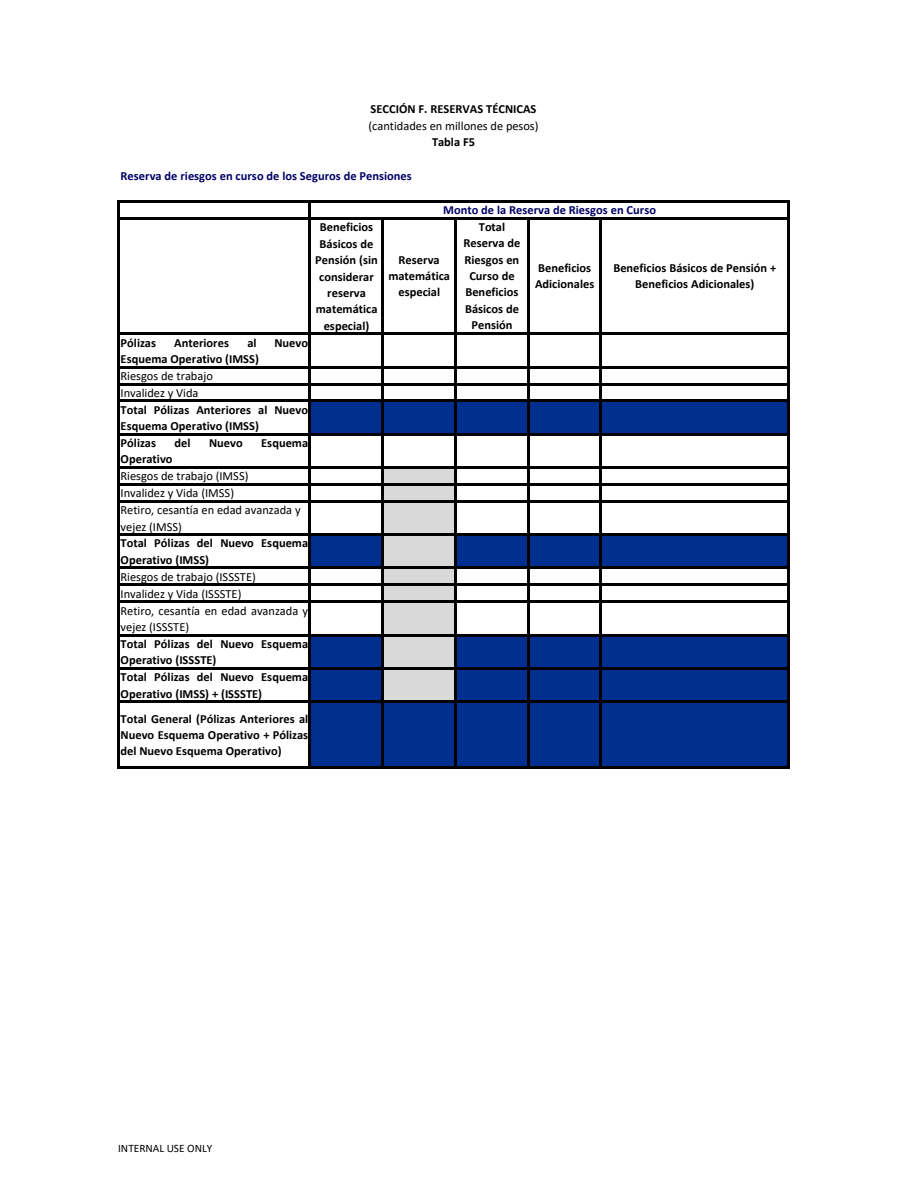
<style>
.page{position:relative;width:918px;height:1188px;background:#fff}
.page>*{position:absolute;margin:0;border:0;box-sizing:border-box;transform-origin:0 0}
.t1{font:700 12.45px/16.4px "Calibri";color:#000;text-align:center}
.t2{font:12.45px/16.4px "Calibri";color:#000}
.t3{font:700 12.45px "Calibri";letter-spacing:.005em;color:#006}
.t4{font:11.4px "Calibri";color:#000}
.s1{font-weight:400}
</style>
<div class="page">
<div style="left:310px;top:401px;width:479px;height:33px;background:#002f8f"></div>
<div style="left:383px;top:468px;width:72px;height:17px;background:#d9d9d9"></div>
<div style="left:383px;top:484px;width:72px;height:18px;background:#d9d9d9"></div>
<div style="left:383px;top:501px;width:72px;height:34px;background:#d9d9d9"></div>
<div style="left:310px;top:535px;width:73px;height:33px;background:#002f8f"></div>
<div style="left:383px;top:535px;width:72px;height:33px;background:#d9d9d9"></div>
<div style="left:455px;top:535px;width:334px;height:33px;background:#002f8f"></div>
<div style="left:383px;top:568px;width:72px;height:17px;background:#d9d9d9"></div>
<div style="left:383px;top:585px;width:72px;height:17px;background:#d9d9d9"></div>
<div style="left:383px;top:602px;width:72px;height:33px;background:#d9d9d9"></div>
<div style="left:310px;top:635px;width:73px;height:67px;background:#002f8f"></div>
<div style="left:383px;top:635px;width:72px;height:67px;background:#d9d9d9"></div>
<div style="left:455px;top:635px;width:334px;height:67px;background:#002f8f"></div>
<div style="left:310px;top:702px;width:479px;height:66px;background:#002f8f"></div>
<hr style="left:117px;top:200px;width:2px;height:569px;background:#000">
<hr style="left:309px;top:202px;width:2px;height:567px;background:#000">
<hr style="left:787px;top:202px;width:2px;height:567px;background:#000">
<hr style="left:381px;top:220px;width:3px;height:549px;background:#000">
<hr style="left:454px;top:220px;width:2px;height:549px;background:#000">
<hr style="left:527px;top:220px;width:2px;height:549px;background:#000">
<hr style="left:600px;top:220px;width:2px;height:549px;background:#000">
<hr style="left:119px;top:200px;width:670px;height:2px;background:#000">
<hr style="left:119px;top:218px;width:670px;height:2px;background:#000">
<hr style="left:119px;top:333px;width:670px;height:2px;background:#000">
<hr style="left:119px;top:366px;width:670px;height:2px;background:#000">
<hr style="left:119px;top:383px;width:670px;height:2px;background:#000">
<hr style="left:119px;top:400px;width:670px;height:2px;background:#000">
<hr style="left:119px;top:433px;width:670px;height:2px;background:#000">
<hr style="left:119px;top:466px;width:670px;height:3px;background:#000">
<hr style="left:119px;top:483px;width:670px;height:3px;background:#000">
<hr style="left:119px;top:500px;width:670px;height:2px;background:#000">
<hr style="left:119px;top:534px;width:670px;height:2px;background:#000">
<hr style="left:119px;top:567px;width:670px;height:2px;background:#000">
<hr style="left:119px;top:584px;width:670px;height:2px;background:#000">
<hr style="left:119px;top:601px;width:670px;height:2px;background:#000">
<hr style="left:119px;top:634px;width:670px;height:2px;background:#000">
<hr style="left:119px;top:667px;width:670px;height:3px;background:#000">
<hr style="left:119px;top:701px;width:670px;height:2px;background:#000">
<hr style="left:119px;top:767px;width:670px;height:2px;background:#000">
<p class="t1" style="left:369px;top:102px;width:172px">SECCIÓN F. RESERVAS TÉCNICAS <span class="s1">(cantidades en millones de pesos)<br></span>Tabla F5</p>
<p class="t3" style="left:121px;top:171px;width:293px">Reserva de riesgos en curso de los Seguros de Pensiones</p>
<p class="t3" style="left:443px;top:204px;width:214px">Monto de la Reserva de Riesgos en Curso</p>
<p class="t1" style="left:388px;top:252px;width:63px">Reserva matemática especial</p>
<p class="t1" style="left:463px;top:220px;width:58px">Total<br>Reserva de<br>Riesgos en<br>Curso de<br>Beneficios<br>Básicos de<br>Pensión</p>
<p class="t1" style="left:320px;top:220px;width:55px">Beneficios</p>
<p class="t1" style="left:320px;top:236px;width:55px">Básicos de</p>
<p class="t1" style="left:315px;top:253px;width:64px">Pensión (sin considerar reserva matemática especial)</p>
<p class="t1" style="left:535px;top:260px;width:61px;text-align:left">Beneficios<br>Adicionales</p>
<p class="t1" style="left:613px;top:260px;width:164px">Beneficios Básicos de Pensión +<br>Beneficios Adicionales)</p>
<p class="t1" style="left:121px;top:335px;width:37px">Pólizas</p>
<p class="t1" style="left:174px;top:335px;width:56px">Anteriores</p>
<p class="t1" style="left:247px;top:335px;width:11px">al</p>
<p class="t1" style="left:275px;top:335px;width:35px">Nuevo</p>
<p class="t1" style="left:121px;top:352px;width:140px">Esquema Operativo (IMSS)</p>
<p class="t2" style="left:121px;top:369px;width:94px">Riesgos de trabajo</p>
<p class="t2" style="left:121px;top:386px;width:79px">Invalidez y Vida</p>
<p class="t1" style="left:121px;top:402px;width:189px;text-align:left">Total Pólizas Anteriores al Nuevo<br>Esquema Operativo (IMSS)</p>
<p class="t1" style="left:121px;top:436px;width:37px">Pólizas</p>
<p class="t1" style="left:175px;top:436px;width:17px">del</p>
<p class="t1" style="left:209px;top:436px;width:35px">Nuevo</p>
<p class="t1" style="left:261px;top:436px;width:48px">Esquema</p>
<p class="t1" style="left:121px;top:452px;width:53px">Operativo</p>
<p class="t2" style="left:121px;top:469px;width:129px">Riesgos de trabajo (IMSS)</p>
<p class="t2" style="left:121px;top:486px;width:115px">Invalidez y Vida (IMSS)</p>
<p class="t2" style="left:121px;top:503px;width:181px">Retiro, cesantía en edad avanzada y vejez (IMSS)</p>
<p class="t1" style="left:121px;top:536px;width:189px;text-align:left">Total Pólizas del Nuevo Esquema<br>Operativo (IMSS)</p>
<p class="t2" style="left:121px;top:569px;width:137px">Riesgos de trabajo (ISSSTE)</p>
<p class="t2" style="left:121px;top:586px;width:122px">Invalidez y Vida (ISSSTE)</p>
<p class="t2" style="left:121px;top:603px;width:189px">Retiro, cesantía en edad avanzada y vejez (ISSSTE)</p>
<p class="t1" style="left:121px;top:637px;width:189px;text-align:left">Total Pólizas del Nuevo Esquema<br>Operativo (ISSSTE)</p>
<p class="t1" style="left:121px;top:670px;width:189px;text-align:left">Total Pólizas del Nuevo Esquema<br>Operativo (IMSS) + (ISSSTE)</p>
<p class="t1" style="left:121px;top:711px;width:189px;text-align:justify">Total General (Pólizas Anteriores al Nuevo Esquema Operativo + Pólizas del Nuevo Esquema Operativo)</p>
<p class="t4" style="left:118px;top:1143px;width:96px">INTERNAL USE ONLY</p>
</div>
